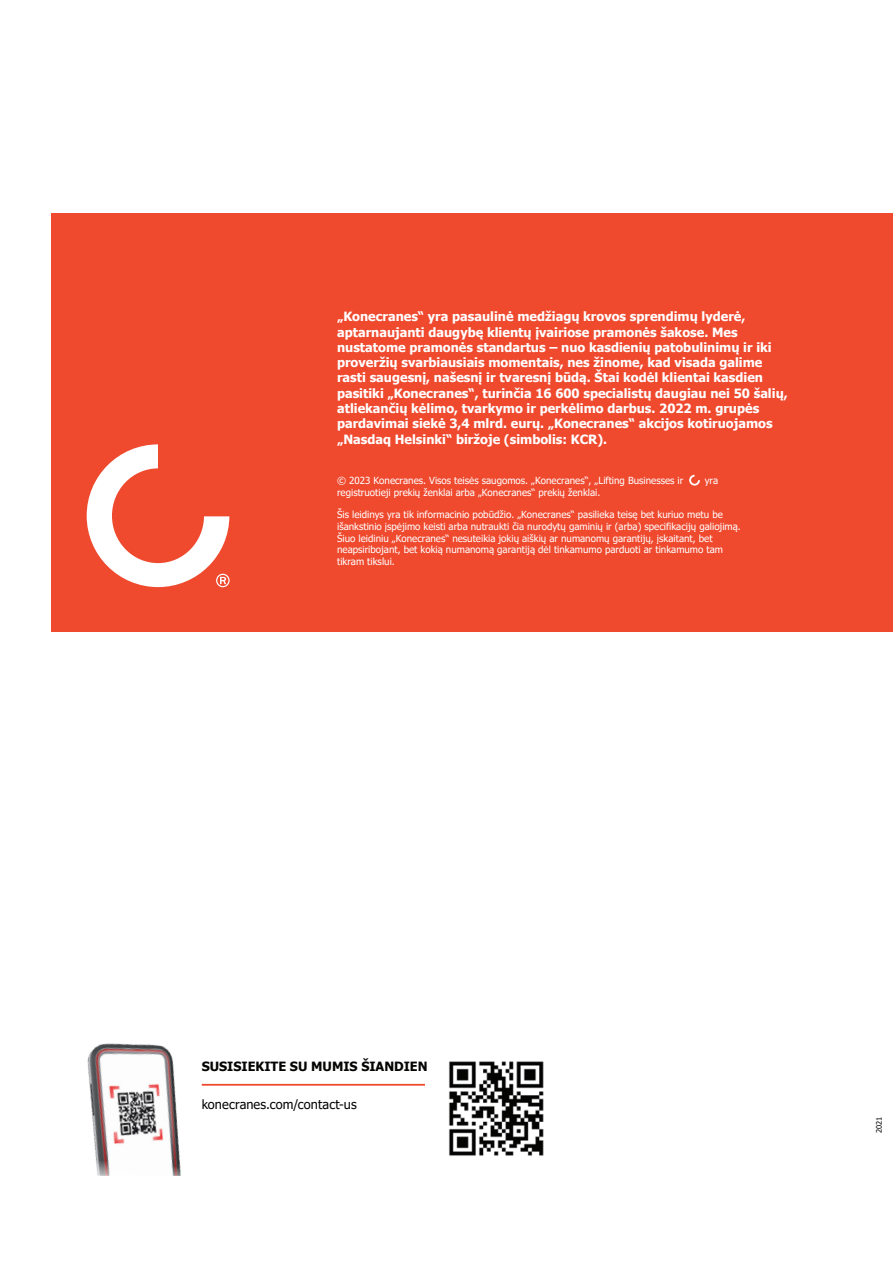
<style>
.page{position:relative;width:893px;height:1263px;background:#fff}
.page>*{position:absolute;margin:0;border:0;box-sizing:border-box;transform-origin:0 0}
.t1{font:700 12.75px/15.3px "Tahoma";color:#fff}
.t2{font:700 12.75px "Tahoma";color:#040503}
.t3{font:12.75px "Tahoma";letter-spacing:.005em;color:#040503}
.t4{font:9.75px/11.7px "Tahoma";color:#fff}
.t5{font:7.5px "Tahoma";color:#040503}
</style>
<div class="page">
<div style="left:51px;top:213px;width:842px;height:419px;background:#ef492e"></div>
<img style="left:87px;top:1043px;width:122px;height:133px">
<hr style="left:202px;top:1084px;width:223px;height:2px;background:#ef492e">
<img style="left:449px;top:1061px;width:95px;height:95px">
<svg style="left:87px;top:444px;width:143px;height:143px"></svg>
<svg style="left:689px;top:475px;width:11px;height:11px"></svg>
<p class="t1" style="left:337px;top:309px;width:452px">„Konecranes“ yra pasaulinė medžiagų krovos sprendimų lyderė, aptarnaujanti daugybę klientų įvairiose pramonės šakose. Mes nustatome pramonės standartus – nuo kasdienių patobulinimų ir iki proveržių svarbiausiais momentais, nes žinome, kad visada galime rasti saugesnį, našesnį ir tvaresnį būdą. Štai kodėl klientai kasdien pasitiki „Konecranes“, turinčia 16 600 specialistų daugiau nei 50 šalių, atliekančių kėlimo, tvarkymo ir perkėlimo darbus. 2022 m. grupės pardavimai siekė 3,4 mlrd. eurų. „Konecranes“ akcijos kotiruojamos „Nasdaq Helsinki“ biržoje (simbolis: KCR).</p>
<p class="t4" style="left:337px;top:475px;width:348px">© 2023 Konecranes. Visos teisės saugomos. „Konecranes“, „Lifting Businesses ir</p>
<p class="t4" style="left:705px;top:475px;width:15px">yra</p>
<p class="t4" style="left:337px;top:487px;width:265px">registruotieji prekių ženklai arba „Konecranes“ prekių ženklai.</p>
<p class="t4" style="left:337px;top:509px;width:405px">Šis leidinys yra tik informacinio pobūdžio. „Konecranes“ pasilieka teisę bet kuriuo metu be išankstinio įspėjimo keisti arba nutraukti čia nurodytų gaminių ir (arba) specifikacijų galiojimą.<br>Šiuo leidiniu „Konecranes“ nesuteikia jokių aiškių ar numanomų garantijų, įskaitant, bet neapsiribojant, bet kokią numanomą garantiją dėl tinkamumo parduoti ar tinkamumo tam tikram tikslui.</p>
<p class="t2" style="left:202px;top:1057px;width:227px">SUSISIEKITE SU MUMIS ŠIANDIEN</p>
<p class="t3" style="left:202px;top:1095px;width:157px">konecranes.com/contact-us</p>
<p class="t5" style="left:874px;top:1133px;width:18px;rotate:-90deg">2021</p>
</div>
